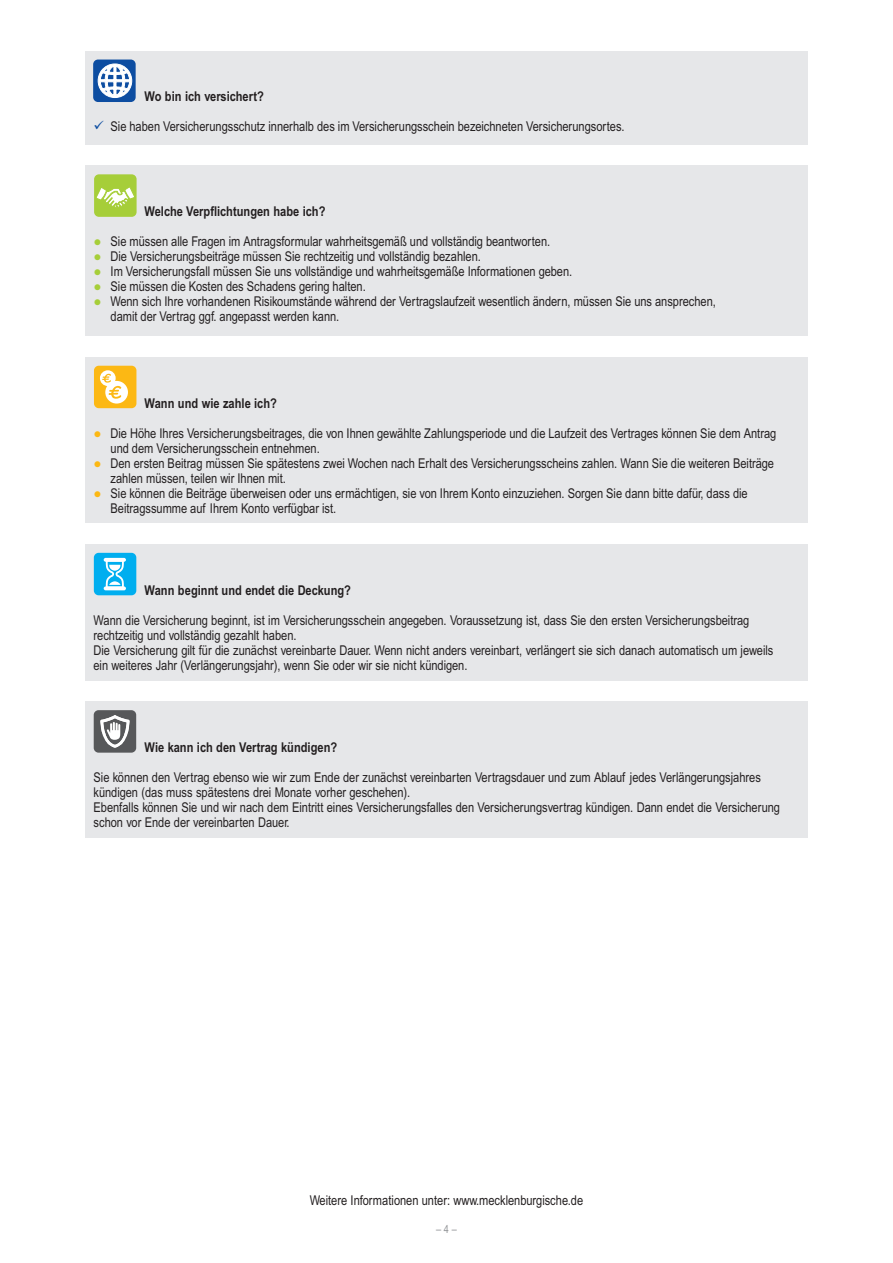
<style>
.page{position:relative;width:893px;height:1263px;background:#fff}
.page>*{position:absolute;margin:0;border:0;box-sizing:border-box;transform-origin:0 0}
.t1{font:13.5px/15px "Arial Narrow MT Pro";color:#231f20}
.t2{font:700 13.5px "Arial Narrow MT Pro";color:#231f20}
.t3{font:11.25px "Arial Narrow MT Pro";color:#939598}
.s1{color:#0d4da1}
.s2{font-family:"Times New Roman";color:#a6ce39}
.s3{font-family:"Times New Roman";color:#fcb814}
</style>
<div class="page">
<div style="left:85px;top:357px;width:723px;height:166px;background:#e6e7e9"></div>
<div style="left:94px;top:366px;width:42px;height:42px;background:#fcb814;border-radius:5px"></div>
<svg style="left:100px;top:370px;width:16px;height:16px"></svg>
<svg style="left:105px;top:381px;width:23px;height:23px"></svg>
<svg style="left:102px;top:374px;width:19px;height:25px"></svg>
<div style="left:85px;top:544px;width:723px;height:136px;background:#e6e7e9"></div>
<div style="left:94px;top:553px;width:42px;height:42px;background:#00aeef;border-radius:5px"></div>
<svg style="left:104px;top:558px;width:22px;height:32px"></svg>
<div style="left:85px;top:702px;width:723px;height:136px;background:#e6e7e9"></div>
<div style="left:94px;top:710px;width:42px;height:43px;background:#57585a;border-radius:5px"></div>
<svg style="left:100px;top:715px;width:30px;height:33px"></svg>
<div style="left:85px;top:166px;width:723px;height:170px;background:#e6e7e9"></div>
<div style="left:94px;top:174px;width:42px;height:43px;background:#a6ce39;border-radius:5px"></div>
<svg style="left:96px;top:187px;width:38px;height:20px"></svg>
<div style="left:85px;top:51px;width:723px;height:94px;background:#e6e7e9"></div>
<div style="left:94px;top:60px;width:42px;height:42px;background:#0d4da1;border-radius:5px"></div>
<svg style="left:98px;top:63px;width:34px;height:35px"></svg>
<p class="t2" style="left:145px;top:88px;width:121px">Wo bin ich versichert?</p>
<p class="t1" style="left:94px;top:119px;width:532px"><span class="s1">✓</span> Sie haben Versicherungsschutz innerhalb des im Versicherungsschein bezeichneten Versicherungsortes.</p>
<p class="t2" style="left:145px;top:203px;width:182px">Welche Verpflichtungen habe ich?</p>
<p class="t1" style="left:94px;top:234px;width:458px"><span class="s2">●</span> Sie müssen alle Fragen im Antragsformular wahrheitsgemäß und vollständig beantworten.</p>
<p class="t1" style="left:94px;top:249px;width:389px"><span class="s2">●</span> Die Versicherungsbeiträge müssen Sie rechtzeitig und vollständig bezahlen.</p>
<p class="t1" style="left:94px;top:264px;width:480px"><span class="s2">●</span> Im Versicherungsfall müssen Sie uns vollständige und wahrheitsgemäße Informationen geben.</p>
<p class="t1" style="left:94px;top:279px;width:274px"><span class="s2">●</span> Sie müssen die Kosten des Schadens gering halten.</p>
<p class="t1" style="left:111px;top:294px;width:607px;text-indent:-17px"><span class="s2">●</span> Wenn sich Ihre vorhandenen Risikoumstände während der Vertragslaufzeit wesentlich ändern, müssen Sie uns ansprechen, damit der Vertrag ggf. angepasst werden kann.</p>
<p class="t2" style="left:145px;top:395px;width:134px">Wann und wie zahle ich?</p>
<p class="t1" style="left:111px;top:425px;width:667px;text-indent:-17px"><span class="s3">●</span> Die Höhe Ihres Versicherungsbeitrages, die von Ihnen gewählte Zahlungsperiode und die Laufzeit des Vertrages können Sie dem Antrag und dem Versicherungsschein entnehmen.</p>
<p class="t1" style="left:111px;top:455px;width:665px;text-indent:-17px"><span class="s3">●</span> Den ersten Beitrag müssen Sie spätestens zwei Wochen nach Erhalt des Versicherungsscheins zahlen. Wann Sie die weiteren Beiträge zahlen müssen, teilen wir Ihnen mit.</p>
<p class="t1" style="left:111px;top:485px;width:639px;text-indent:-17px"><span class="s3">●</span> Sie können die Beiträge überweisen oder uns ermächtigen, sie von Ihrem Konto einzuziehen. Sorgen Sie dann bitte dafür, dass die<br>Beitragssumme auf Ihrem Konto verfügbar ist.</p>
<p class="t2" style="left:145px;top:582px;width:208px">Wann beginnt und endet die Deckung?</p>
<p class="t1" style="left:94px;top:612px;width:681px">Wann die Versicherung beginnt, ist im Versicherungsschein angegeben. Voraussetzung ist, dass Sie den ersten Versicherungsbeitrag rechtzeitig und vollständig gezahlt haben.<br>Die Versicherung gilt für die zunächst vereinbarte Dauer. Wenn nicht anders vereinbart, verlängert sie sich danach automatisch um jeweils ein weiteres Jahr (Verlängerungsjahr), wenn Sie oder wir sie nicht kündigen.</p>
<p class="t2" style="left:145px;top:739px;width:194px">Wie kann ich den Vertrag kündigen?</p>
<p class="t1" style="left:94px;top:770px;width:688px">Sie können den Vertrag ebenso wie wir zum Ende der zunächst vereinbarten Vertragsdauer und zum Ablauf jedes Verlängerungsjahres kündigen (das muss spätestens drei Monate vorher geschehen).<br>Ebenfalls können Sie und wir nach dem Eintritt eines Versicherungsfalles den Versicherungsvertrag kündigen. Dann endet die Versicherung schon vor Ende der vereinbarten Dauer.</p>
<p class="t1" style="left:310px;top:1192px;width:275px">Weitere Informationen unter: www.mecklenburgische.de</p>
<p class="t3" style="left:436px;top:1222px;width:22px">– 4 –</p>
</div>
